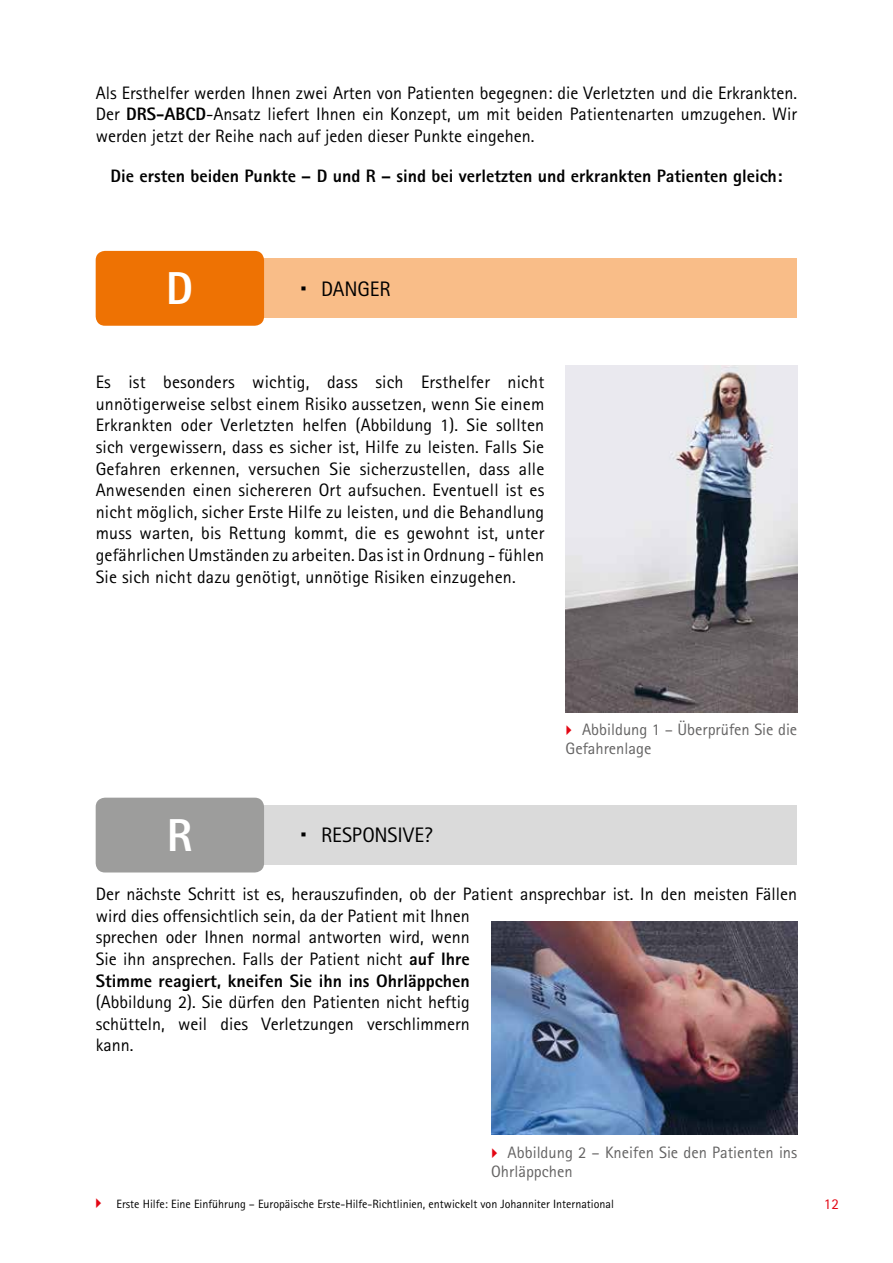
<style>
.page{position:relative;width:893px;height:1263px;background:#fff}
.page>*{position:absolute;margin:0;border:0;box-sizing:border-box;transform-origin:0 0}
.t1{font:800 46.2px "Rotis Sans Serif";color:#fff}
.t2{font:21px "Rotis Sans Serif";letter-spacing:-.01em;color:#000}
.t3{font:18px/21.6px "Rotis Sans Serif";color:#000;text-align:justify}
.t4{font:800 18px "Rotis Sans Serif";color:#000}
.t5{font:16.5px/19.8px "Rotis Sans Serif";color:#646363}
.t6{font:15px "Rotis Sans Serif";color:#e30613}
.t7{font:12px "Rotis Sans Serif";color:#000}
.s1{font-weight:800}
</style>
<div class="page">
<img style="left:566px;top:366px;width:231px;height:347px">
<img style="left:491px;top:922px;width:306px;height:212px">
<div style="left:244px;top:259px;width:553px;height:59px;background:#f9bd88"></div>
<div style="left:96px;top:251px;width:168px;height:75px;background:#ee7203;border-radius:9px"></div>
<div style="left:244px;top:805px;width:553px;height:60px;background:#dadada"></div>
<div style="left:96px;top:798px;width:168px;height:74px;background:#9d9d9c;border-radius:9px"></div>
<p class="t3" style="left:96px;top:82px;width:703px">Als Ersthelfer werden Ihnen zwei Arten von Patienten begegnen: die Verletzten und die Erkrankten.<br>Der <span class="s1">DRS-ABCD</span>-Ansatz liefert Ihnen ein Konzept, um mit beiden Patientenarten umzugehen. Wir werden jetzt der Reihe nach auf jeden dieser Punkte eingehen.</p>
<p class="t4" style="left:111px;top:164px;width:673px">Die ersten beiden Punkte – D und R – sind bei verletzten und erkrankten Patienten gleich:</p>
<h1 class="t1" style="left:166px;top:259px;width:29px">D</h1>
<p class="t2" style="left:321px;top:276px;width:71px">DANGER</p>
<p class="t3" style="left:96px;top:371px;width:450px">Es ist besonders wichtig, dass sich Ersthelfer nicht unnötigerweise selbst einem Risiko aussetzen, wenn Sie einem Erkrankten oder Verletzten helfen (Abbildung 1). Sie sollten sich vergewissern, dass es sicher ist, Hilfe zu leisten. Falls Sie Gefahren erkennen, versuchen Sie sicherzustellen, dass alle Anwesenden einen sichereren Ort aufsuchen. Eventuell ist es nicht möglich, sicher Erste Hilfe zu leisten, und die Behandlung muss warten, bis Rettung kommt, die es gewohnt ist, unter gefährlichen Umständen zu arbeiten. Das ist in Ordnung - fühlen Sie sich nicht dazu genötigt, unnötige Risiken einzugehen.</p>
<h1 class="t1" style="left:167px;top:806px;width:27px">R</h1>
<p class="t2" style="left:321px;top:823px;width:113px">RESPONSIVE?</p>
<p class="t5" style="left:566px;top:719px;width:233px;text-indent:16px">Abbildung 1 – Überprüfen Sie die<br>Gefahrenlage</p>
<p class="t3" style="left:96px;top:883px;width:703px;text-align:left">Der nächste Schritt ist es, herauszufinden, ob der Patient ansprechbar ist. In den meisten Fällen wird dies offensichtlich sein, da der Patient mit Ihnen<br>sprechen oder Ihnen normal antworten wird, wenn<br>Sie ihn ansprechen. Falls der Patient nicht <span class="s1">auf Ihre<br>Stimme reagiert, kneifen Sie ihn ins Ohrläppchen</span></p>
<p class="t3" style="left:96px;top:991px;width:376px">(Abbildung 2). Sie dürfen den Patienten nicht heftig schütteln, weil dies Verletzungen verschlimmern kann.</p>
<p class="t5" style="left:491px;top:1142px;width:308px;text-indent:16px">Abbildung 2 – Kneifen Sie den Patienten ins<br>Ohrläppchen</p>
<p class="t7" style="left:117px;top:1197px;width:499px">Erste Hilfe: Eine Einführung – Europäische Erste-Hilfe-Richtlinien, entwickelt von Johanniter International</p>
<p class="t6" style="left:824px;top:1195px;width:16px">12</p>
</div>
